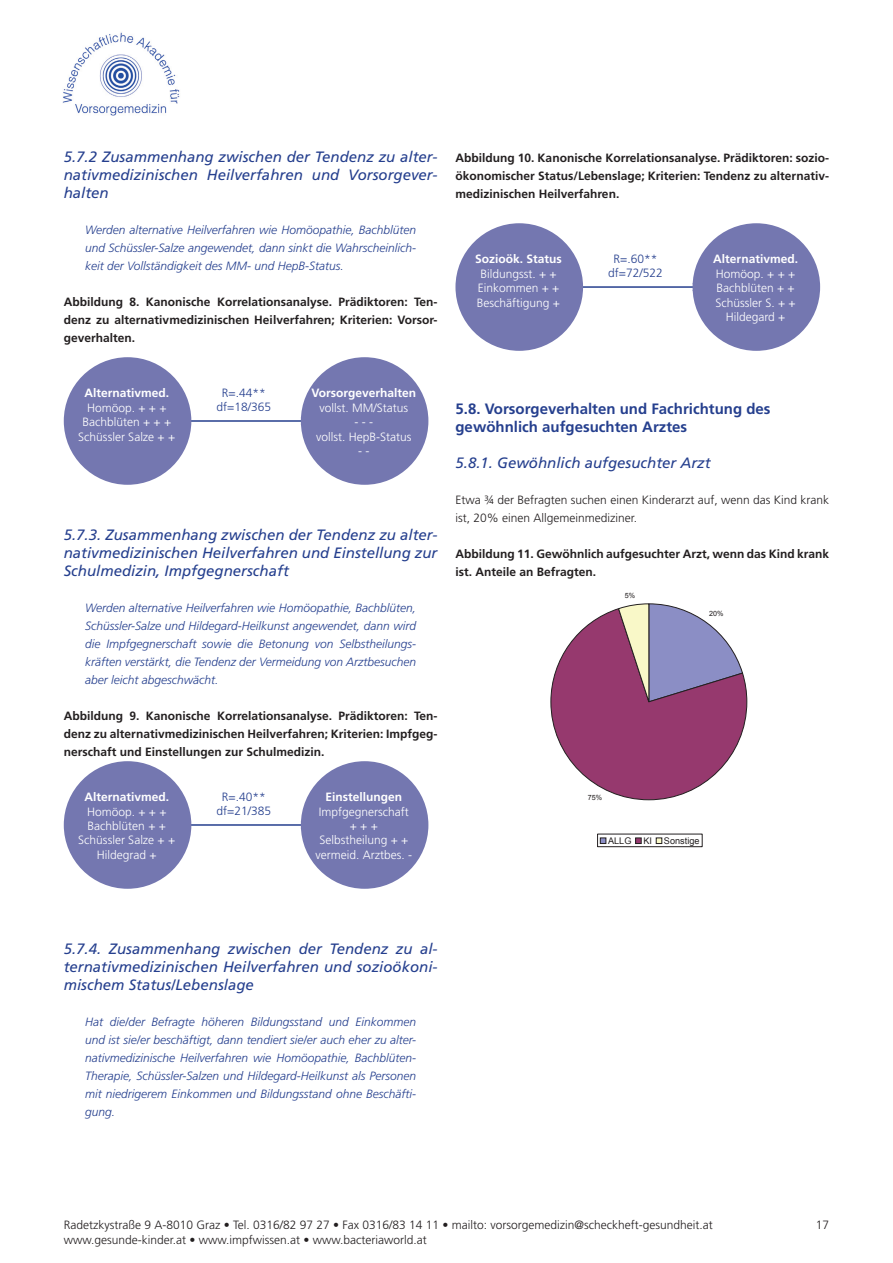
<style>
.page{position:relative;width:893px;height:1263px;background:#fff}
.page>*{position:absolute;margin:0;border:0;box-sizing:border-box;transform-origin:0 0}
.t1{font:italic 15px/18px "Frutiger";color:#253f8e;text-align:justify}
.t2{font:700 15px/18px "Frutiger";color:#253f8e}
.t3{font:italic 300 12px/18px "Frutiger";color:#253f8e;text-align:justify}
.t4{font:700 12px/18px "Frutiger";color:#231f20;text-align:justify}
.t5{font:300 12px/14.4px "Frutiger";color:#fff;text-align:center}
.t6{font:300 12px/14.4px "Frutiger";color:#231f20}
.t7{font:700 12px "Frutiger";color:#fff}
.t8{font:300 12px/14.4px "Frutiger";color:#253f8e;text-align:center}
.t9{font:9.15px "Arial";color:#231f20}
.t10{font:7.2px "Arial";color:#231f20}
</style>
<div class="page">
<img style="left:62px;top:32px;width:118px;height:83px">
<hr style="left:181px;top:420px;width:122px;height:2px;background:#253f8e">
<div style="left:301px;top:357px;width:127px;height:128px;background:#7477b0;border-radius:50%"></div>
<div style="left:64px;top:357px;width:127px;height:128px;background:#7477b0;border-radius:50%"></div>
<hr style="left:181px;top:824px;width:122px;height:2px;background:#253f8e">
<div style="left:301px;top:761px;width:127px;height:128px;background:#7477b0;border-radius:50%"></div>
<div style="left:64px;top:761px;width:127px;height:128px;background:#7477b0;border-radius:50%"></div>
<hr style="left:572px;top:286px;width:123px;height:2px;background:#253f8e">
<div style="left:693px;top:223px;width:127px;height:128px;background:#7477b0;border-radius:50%"></div>
<div style="left:455px;top:223px;width:128px;height:128px;background:#7477b0;border-radius:50%"></div>
<svg style="left:550px;top:603px;width:197px;height:197px"></svg>
<div style="left:597px;top:834px;width:105px;height:13px;border:1px solid #231f20"></div>
<svg style="left:600px;top:838px;width:6px;height:6px"></svg>
<svg style="left:635px;top:838px;width:6px;height:6px"></svg>
<svg style="left:656px;top:838px;width:6px;height:6px"></svg>
<p class="t1" style="left:64px;top:148px;width:375px">5.7.2 Zusammenhang zwischen der Tendenz zu alter&shy;nativmedizinischen Heilverfahren und Vorsorgever&shy;halten</p>
<p class="t3" style="left:85px;top:221px;width:333px">Werden alternative Heilverfahren wie Homöopathie, Bachblüten und Schüssler-Salze angewendet, dann sinkt die Wahrscheinlich&shy;keit der Vollständigkeit des MM- und HepB-Status.</p>
<p class="t4" style="left:64px;top:293px;width:375px">Abbildung 8. Kanonische Korrelationsanalyse. Prädiktoren: Ten&shy;denz zu alternativmedizinischen Heilverfahren; Kriterien: Vorsor&shy;geverhalten.</p>
<p class="t7" style="left:84px;top:386px;width:86px">Alternativmed.</p>
<p class="t5" style="left:78px;top:400px;width:99px">Homöop. + + +<br>Bachblüten + + +<br>Schüssler Salze + +</p>
<p class="t8" style="left:216px;top:385px;width:56px">R=.44** df=18/365</p>
<p class="t7" style="left:312px;top:386px;width:106px">Vorsorgeverhalten</p>
<p class="t5" style="left:320px;top:400px;width:90px">vollst. MM/Status</p>
<p class="t5" style="left:316px;top:415px;width:97px">- - -<br>vollst. HepB-Status</p>
<p class="t5" style="left:358px;top:444px;width:13px">- -</p>
<p class="t1" style="left:64px;top:526px;width:375px">5.7.3. Zusammenhang zwischen der Tendenz zu alter&shy;nativmedizinischen Heilverfahren und Einstellung zur Schulmedizin, Impfgegnerschaft</p>
<p class="t3" style="left:85px;top:599px;width:333px">Werden alternative Heilverfahren wie Homöopathie, Bachblüten, Schüssler-Salze und Hildegard-Heilkunst angewendet, dann wird die Impfgegnerschaft sowie die Betonung von Selbstheilungs&shy;kräften verstärkt, die Tendenz der Vermeidung von Arztbesuchen aber leicht abgeschwächt.</p>
<p class="t4" style="left:64px;top:707px;width:375px">Abbildung 9. Kanonische Korrelationsanalyse. Prädiktoren: Ten&shy;denz zu alternativmedizinischen Heilverfahren; Kriterien: Impfgeg&shy;nerschaft und Einstellungen zur Schulmedizin.</p>
<p class="t7" style="left:84px;top:790px;width:86px">Alternativmed.</p>
<p class="t5" style="left:78px;top:804px;width:99px">Homöop. + + +<br>Bachblüten + +<br>Schüssler Salze + +<br>Hildegrad +</p>
<p class="t8" style="left:216px;top:789px;width:56px">R=.40** df=21/385</p>
<p class="t7" style="left:326px;top:790px;width:78px">Einstellungen</p>
<p class="t5" style="left:316px;top:804px;width:98px">Impfgegnerschaft + + +<br>Selbstheilung + + vermeid. Arztbes. -</p>
<p class="t4" style="left:455px;top:149px;width:375px">Abbildung 10. Kanonische Korrelationsanalyse. Prädiktoren: sozio&shy;ökonomischer Status/Lebenslage; Kriterien: Tendenz zu alternativ&shy;medizinischen Heilverfahren.</p>
<p class="t7" style="left:475px;top:252px;width:88px">Sozioök. Status</p>
<p class="t5" style="left:477px;top:267px;width:85px;text-align:left">Bildungsst. + +<br>Einkommen + +<br>Beschäftigung +</p>
<p class="t8" style="left:608px;top:252px;width:56px">R=.60** df=72/522</p>
<p class="t7" style="left:713px;top:252px;width:86px">Alternativmed.</p>
<p class="t5" style="left:715px;top:267px;width:82px">Homöop. + + +<br>Bachblüten + +<br>Schüssler S. + +<br>Hildegard +</p>
<p class="t2" style="left:455px;top:400px;width:317px">5.8. Vorsorgeverhalten und Fachrichtung des gewöhnlich aufgesuchten Arztes</p>
<p class="t1" style="left:455px;top:454px;width:257px">5.8.1. Gewöhnlich aufgesuchter Arzt</p>
<p class="t6" style="left:455px;top:491px;width:375px;line-height:18px">Etwa ¾ der Befragten suchen einen Kinderarzt auf, wenn das Kind krank ist, 20% einen Allgemeinmediziner.</p>
<p class="t4" style="left:455px;top:545px;width:375px">Abbildung 11. Gewöhnlich aufgesuchter Arzt, wenn das Kind krank ist. Anteile an Befragten.</p>
<p class="t10" style="left:625px;top:591px;width:12px">5%</p>
<p class="t10" style="left:709px;top:609px;width:16px">20%</p>
<p class="t10" style="left:588px;top:793px;width:16px">75%</p>
<p class="t9" style="left:608px;top:835px;width:25px">ALLG</p>
<p class="t9" style="left:643px;top:835px;width:10px">KI</p>
<p class="t9" style="left:664px;top:835px;width:37px">Sonstige</p>
<p class="t1" style="left:64px;top:940px;width:375px">5.7.4. Zusammenhang zwischen der Tendenz zu al&shy;ternativmedizinischen Heilverfahren und sozioökoni&shy;mischem Status/Lebenslage</p>
<p class="t3" style="left:85px;top:1013px;width:333px">Hat die/der Befragte höheren Bildungsstand und Einkommen und ist sie/er beschäftigt, dann tendiert sie/er auch eher zu alter&shy;nativmedizinische Heilverfahren wie Homöopathie, Bachblüten-Therapie, Schüssler-Salzen und Hildegard-Heilkunst als Personen mit niedrigerem Einkommen und Bildungsstand ohne Beschäfti&shy;gung.</p>
<p class="t6" style="left:64px;top:1218px;width:651px">Radetzkystraße 9 A-8010 Graz • Tel. 0316/82 97 27 • Fax 0316/83 14 11 • mailto: vorsorgemedizin@scheckheft-gesundheit.at www.gesunde-kinder.at • www.impfwissen.at • www.bacteriaworld.at</p>
<p class="t6" style="left:816px;top:1218px;width:15px">17</p>
</div>
